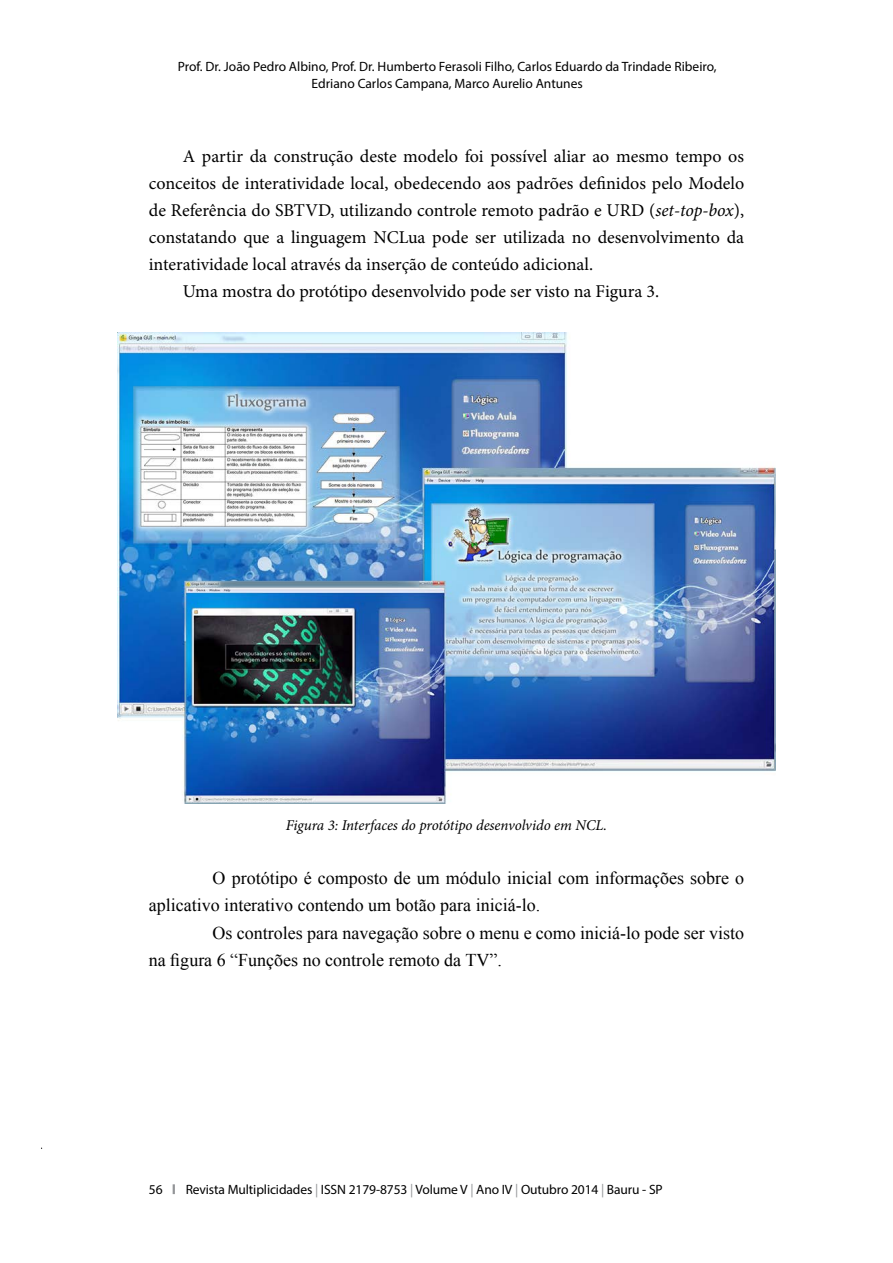
<style>
.page{position:relative;width:893px;height:1263px;background:#fff}
.page>*{position:absolute;margin:0;border:0;box-sizing:border-box;transform-origin:0 0}
.t1{font:18px "Minion Pro";color:#000}
.t2{font:18px/27px "Times New Roman";color:#000}
.t3{font:italic 15px "Minion Pro";letter-spacing:-.01em;color:#000}
.t4{font:13.5px/16.2px "Myriad Pro";letter-spacing:-.005em;color:#000;text-align:center}
.s1{font-style:italic}
.s2{color:#939598}
</style>
<div class="page">
<svg style="left:173px;top:1184px;width:2px;height:10px"></svg>
<img style="left:117px;top:333px;width:659px;height:470px">
<p class="t4" style="left:178px;top:59px;width:540px">Prof. Dr. João Pedro Albino, Prof. Dr. Humberto Ferasoli Filho, Carlos Eduardo da Trindade Ribeiro,<br>Edriano Carlos Campana, Marco Aurelio Antunes</p>
<p class="t1" style="left:183px;top:144px;width:563px">A partir da construção deste modelo foi possível aliar ao mesmo tempo os</p>
<p class="t1" style="left:149px;top:171px;width:597px">conceitos de interatividade local, obedecendo aos padrões definidos pelo Modelo</p>
<p class="t1" style="left:149px;top:198px;width:597px">de Referência do SBTVD, utilizando controle remoto padrão e URD (<span class="s1">set-top-box</span>),</p>
<p class="t1" style="left:149px;top:225px;width:597px">constatando que a linguagem NCLua pode ser utilizada no desenvolvimento da</p>
<p class="t1" style="left:149px;top:252px;width:446px">interatividade local através da inserção de conteúdo adicional.</p>
<p class="t1" style="left:183px;top:279px;width:478px">Uma mostra do protótipo desenvolvido pode ser visto na Figura 3.</p>
<p class="t3" style="left:286px;top:815px;width:323px">Figura 3: Interfaces do protótipo desenvolvido em NCL.</p>
<p class="t2" style="left:149px;top:865px;width:597px;text-indent:64px">O protótipo é composto de um módulo inicial com informações sobre o aplicativo interativo contendo um botão para iniciá-lo.</p>
<p class="t2" style="left:149px;top:919px;width:597px;text-indent:64px">Os controles para navegação sobre o menu e como iniciá-lo pode ser visto na figura 6 “Funções no controle remoto da TV”.</p>
<p class="t4" style="left:149px;top:1181px;width:15px">56</p>
<p class="t4" style="left:186px;top:1181px;width:479px">Revista Multiplicidades <span class="s2">|</span> ISSN 2179-8753 <span class="s2">|</span> Volume V <span class="s2">|</span> Ano IV <span class="s2">|</span> Outubro 2014 <span class="s2">|</span> Bauru - SP</p>
</div>
